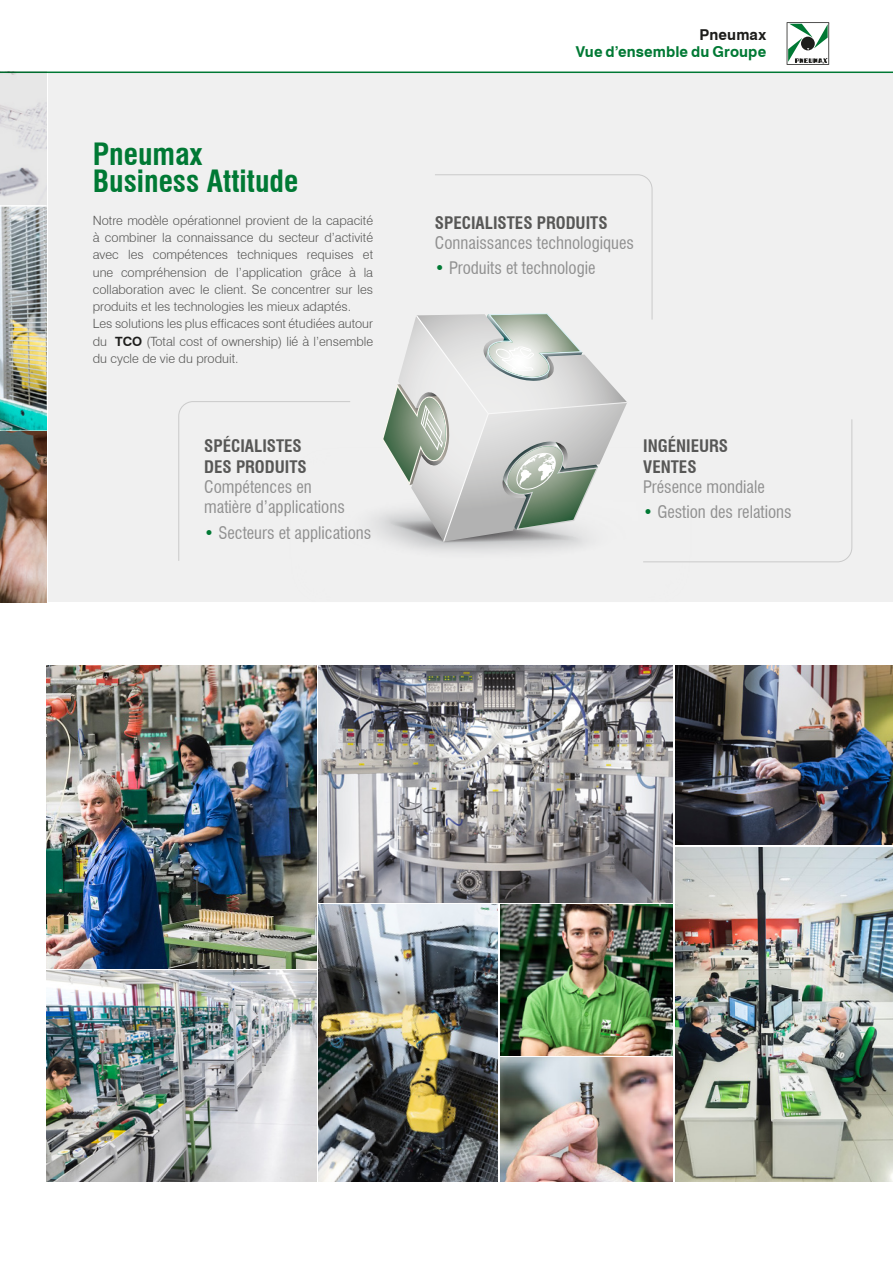
<style>
.page{position:relative;width:893px;height:1263px;background:#fff}
.page>*{position:absolute;margin:0;border:0;box-sizing:border-box;transform-origin:0 0}
.t1{font:700 condensed 30px/27px "Swiss 721 BT";color:#007934}
.t2{font:condensed 16.95px/20.2px "Swiss 721 BT";color:#909090}
.t3{font:700 condensed 16.95px/20.2px "Swiss 721 BT";color:#575756}
.t4{font:700 15px "Swiss 721 BT";letter-spacing:.005em;color:#007934}
.t5{font:700 15px "Swiss 721 BT";letter-spacing:.005em;color:#1d1d1b}
.t6{font:300 12.75px/17.2px "Swiss 721 BT";color:#575756}
.s1{font-weight:700;color:#1d1d1b}
.s2{color:#007934}
</style>
<div class="page">
<div style="left:48px;top:72px;width:845px;height:530px;background:#f0f0f0"></div>
<svg style="left:787px;top:22px;width:42px;height:43px"></svg>
<svg style="left:178px;top:174px;width:675px;height:389px"></svg>
<img style="left:0;top:207px;width:47px;height:223px">
<svg style="left:0;top:432px;width:47px;height:170px;background:#a18374"></svg>
<hr style="left:0;top:72px;width:893px;height:1px;background:#007934">
<img style="left:500px;top:905px;width:173px;height:150px">
<img style="left:319px;top:666px;width:354px;height:237px">
<img style="left:47px;top:666px;width:270px;height:303px">
<img style="left:500px;top:1058px;width:173px;height:123px">
<img style="left:675px;top:666px;width:218px;height:178px">
<img style="left:319px;top:905px;width:178px;height:276px">
<img style="left:675px;top:847px;width:218px;height:334px">
<img style="left:47px;top:971px;width:269px;height:210px">
<svg style="left:0;top:72px;width:47px;height:133px;background:#dcddde"></svg>
<h1 class="t1" style="left:93px;top:141px;width:207px">Pneumax<br>Business Attitude</h1>
<p class="t6" style="left:93px;top:212px;width:282px">Notre modèle opérationnel provient de la capacité à combiner la connaissance du secteur d’activité avec les compétences techniques requises et une compréhension de l’application grâce à la collaboration avec le client. Se concentrer sur les produits et les technologies les mieux adaptés.<br>Les solutions les plus efficaces sont étudiées autour du <span class="s1">TCO</span> (Total cost of ownership) lié à l’ensemble du cycle de vie du produit.</p>
<h2 class="t3" style="left:204px;top:436px;width:104px">SPÉCIALISTES<br>DES PRODUITS</h2>
<h2 class="t2" style="left:204px;top:477px;width:142px">Compétences en matière d’applications</h2>
<h2 class="t2" style="left:204px;top:522px;width:169px"><span class="s2">•</span> Secteurs et applications</h2>
<p class="t5" style="left:700px;top:26px;width:68px">Pneumax</p>
<p class="t4" style="left:576px;top:42px;width:192px">Vue d’ensemble du Groupe</p>
<h2 class="t3" style="left:435px;top:212px;width:174px">SPECIALISTES PRODUITS</h2>
<h2 class="t2" style="left:435px;top:233px;width:201px">Connaissances technologiques</h2>
<h2 class="t2" style="left:435px;top:258px;width:162px"><span class="s2">•</span> Produits et technologie</h2>
<h2 class="t3" style="left:643px;top:436px;width:86px">INGÉNIEURS<br>VENTES</h2>
<h2 class="t2" style="left:643px;top:477px;width:123px">Présence mondiale</h2>
<h2 class="t2" style="left:643px;top:502px;width:150px"><span class="s2">•</span> Gestion des relations</h2>
</div>
